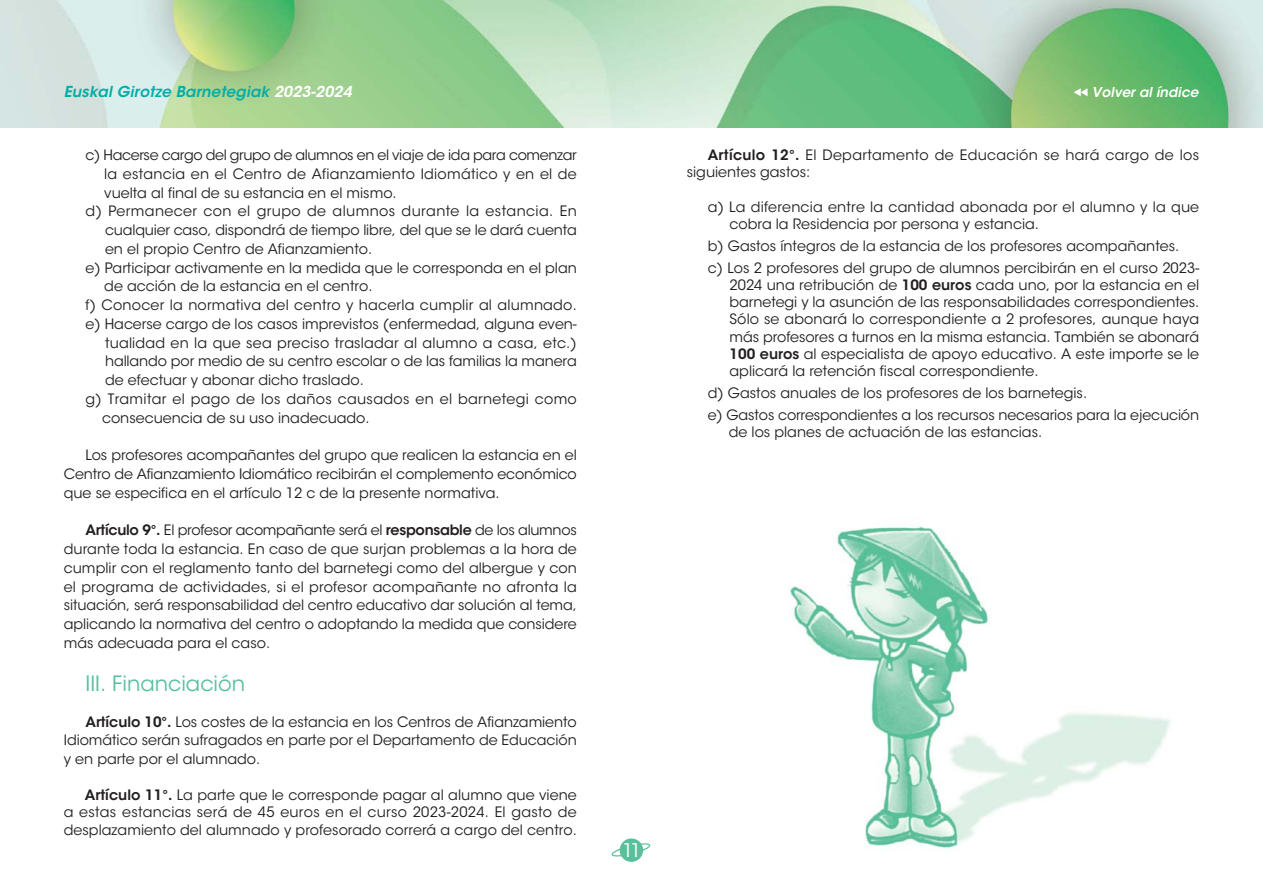
<style>
.page{position:relative;width:1263px;height:893px;background:#fff}
.page>*{position:absolute;margin:0;border:0;box-sizing:border-box;transform-origin:0 0}
.t1{font:21px "ITC Avant Garde Std";color:#58c09b}
.t2{font:18.75px "ITC Avant Garde Std";color:#fff}
.t3{font:italic 600 15px "ITC Avant Garde Std";letter-spacing:.01em;color:#00ada8}
.t4{font:14.25px/18.8px "ITC Avant Garde Std";color:#231f20;text-align:justify}
.t5{font:14.25px/17.2px "ITC Avant Garde Std";letter-spacing:.02em;color:#231f20}
.t6{font:14.25px "ITC Avant Garde Std";letter-spacing:-.025em;color:#231f20}
.t7{font:14.25px "ITC Avant Garde Std";letter-spacing:.025em;color:#231f20}
.t8{font:italic 600 13.5px "ITC Avant Garde Std";color:#fff}
.s1{color:#fff}
.s2{font-weight:600}
</style>
<div class="page">
<img style="left:790px;top:525px;width:381px;height:324px">
<svg style="left:611px;top:842px;width:40px;height:16px"></svg>
<div style="left:620px;top:838px;width:23px;height:24px;background:#58c09b;border-radius:50%"></div>
<img style="left:0;top:0;width:1263px;height:128px">
<svg style="left:1074px;top:88px;width:13px;height:8px"></svg>
<p class="t3" style="left:64px;top:85px;width:289px">Euskal Girotze Barnetegiak <span class="s1">2023-2024</span></p>
<p class="t8" style="left:1092px;top:86px;width:108px">Volver al índice</p>
<p class="t6" style="left:86px;top:149px;width:493px">c) Hacerse cargo del grupo de alumnos en el viaje de ida para comenzar</p>
<p class="t5" style="left:104px;top:166px;width:474px">la estancia en el Centro de Afianzamiento Idiomático y en el de</p>
<p class="t4" style="left:104px;top:184px;width:294px">vuelta al final de su estancia en el mismo.</p>
<p class="t7" style="left:86px;top:205px;width:493px">d) Permanecer con el grupo de alumnos durante la estancia. En</p>
<p class="t4" style="left:105px;top:222px;width:473px">cualquier caso, dispondrá de tiempo libre, del que se le dará cuenta</p>
<p class="t4" style="left:105px;top:241px;width:269px">en el propio Centro de Afianzamiento.</p>
<p class="t4" style="left:86px;top:259px;width:493px">e) Participar activamente en la medida que le corresponda en el plan</p>
<p class="t4" style="left:104px;top:278px;width:270px">de acción de la estancia en el centro.</p>
<p class="t4" style="left:86px;top:297px;width:493px">f) Conocer la normativa del centro y hacerla cumplir al alumnado.</p>
<p class="t4" style="left:86px;top:316px;width:493px">e) Hacerse cargo de los casos imprevistos (enfermedad, alguna even-</p>
<p class="t4" style="left:105px;top:334px;width:473px">tualidad en la que sea preciso trasladar al alumno a casa, etc.)</p>
<p class="t4" style="left:105px;top:353px;width:473px">hallando por medio de su centro escolar o de las familias la manera</p>
<p class="t4" style="left:105px;top:372px;width:260px">de efectuar y abonar dicho traslado.</p>
<p class="t5" style="left:86px;top:391px;width:493px">g) Tramitar el pago de los daños causados en el barnetegi como</p>
<p class="t4" style="left:102px;top:409px;width:269px">consecuencia de su uso inadecuado.</p>
<p class="t4" style="left:64px;top:447px;width:515px;text-indent:22px">Los profesores acompañantes del grupo que realicen la estancia en el Centro de Afianzamiento Idiomático recibirán el complemento económico que se especifica en el artículo 12 c de la presente normativa.</p>
<p class="t4" style="left:64px;top:522px;width:515px;text-indent:22px"><span class="s2">Artículo 9°.</span> El profesor acompañante será el <span class="s2">responsable</span> de los alumnos durante toda la estancia. En caso de que surjan problemas a la hora de cumplir con el reglamento tanto del barnetegi como del albergue y con el programa de actividades, si el profesor acompañante no afronta la situación, será responsabilidad del centro educativo dar solución al tema, aplicando la normativa del centro o adoptando la medida que considere más adecuada para el caso.</p>
<h1 class="t1" style="left:86px;top:674px;width:161px">III. Financiación</h1>
<p class="t4" style="left:64px;top:713px;width:515px;text-indent:22px"><span class="s2">Artículo 10°.</span> Los costes de la estancia en los Centros de Afianzamiento Idiomático serán sufragados en parte por el Departamento de Educación y en parte por el alumnado.</p>
<p class="t4" style="left:64px;top:787px;width:515px;line-height:17.2px;text-indent:21px"><span class="s2">Artículo 11°.</span> La parte que le corresponde pagar al alumno que viene a estas estancias será de 45 euros en el curso 2023-2024. El gasto de desplazamiento del alumnado y profesorado correrá a cargo del centro.</p>
<h2 class="t2" style="left:622px;top:843px;width:20px">11</h2>
<p class="t5" style="left:687px;top:148px;width:514px;text-indent:21px"><span class="s2">Artículo 12°.</span> El Departamento de Educación se hará cargo de los siguientes gastos:</p>
<p class="t4" style="left:729px;top:199px;width:471px;line-height:17.2px;text-indent:-22px">a) La diferencia entre la cantidad abonada por el alumno y la que cobra la Residencia por persona y estancia.</p>
<p class="t4" style="left:708px;top:236px;width:493px;line-height:21.8px">b) Gastos íntegros de la estancia de los profesores acompañantes.<br>c) Los 2 profesores del grupo de alumnos percibirán en el curso 2023-</p>
<p class="t4" style="left:729px;top:277px;width:471px;line-height:17.2px">2024 una retribución de <span class="s2">100 euros</span> cada uno, por la estancia en el barnetegi y la asunción de las responsabilidades correspondientes.<br>Sólo se abonará lo correspondiente a 2 profesores, aunque haya más profesores a turnos en la misma estancia. También se abonará <span class="s2">100 euros</span> al especialista de apoyo educativo. A este importe se le aplicará la retención fiscal correspondiente.</p>
<p class="t4" style="left:708px;top:383px;width:493px;line-height:21.8px">d) Gastos anuales de los profesores de los barnetegis.<br>e) Gastos correspondientes a los recursos necesarios para la ejecución</p>
<p class="t4" style="left:729px;top:424px;width:315px">de los planes de actuación de las estancias.</p>
</div>
